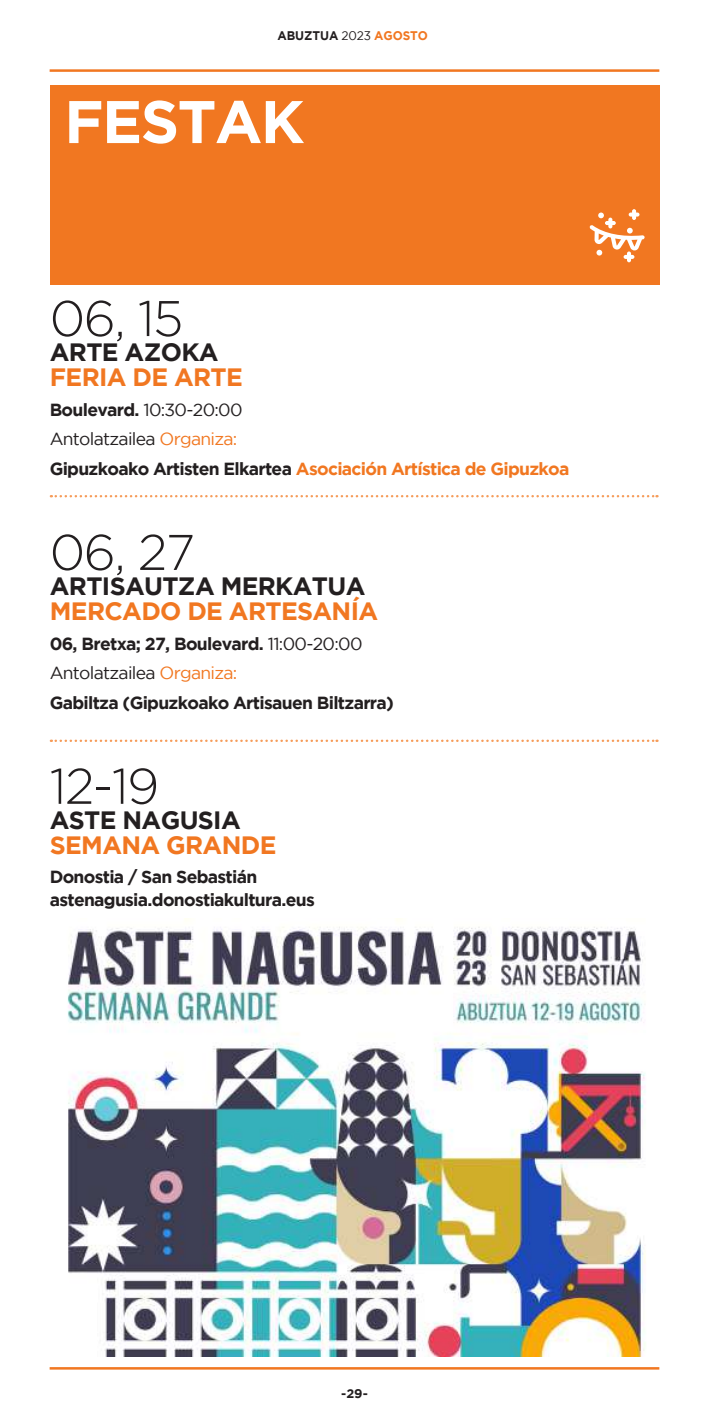
<style>
.page{position:relative;width:709px;height:1418px;background:#fff}
.page>*{position:absolute;margin:0;border:0;box-sizing:border-box;transform-origin:0 0}
.t1{font:700 60px "Gotham";letter-spacing:-.025em;color:#fff}
.t2{font:300 50px "Gotham";letter-spacing:-.03em;color:#231f20}
.t3{font:700 25px "Gotham";letter-spacing:-.025em;color:#f17721}
.t4{font:700 25px "Gotham";letter-spacing:-.025em;color:#231f20}
.t5{font:700 17.5px/29.5px "Gotham";letter-spacing:-.04em;color:#231f20}
.t6{font:700 12.5px "Gotham";letter-spacing:-.005em;color:#231f20;scale:.95 1}
.t7{font:700 12.5px "Gotham";letter-spacing:-.005em;color:#231f20}
.s1{font-weight:400}
.s2{color:#f17721}
.s3{font-weight:400;color:#f17721}
</style>
<div class="page">
<hr style="left:50px;top:69px;width:609px;height:3px;background:#f17721">
<hr style="left:50px;top:1366px;width:609px;height:3px;background:#f17721">
<svg style="left:51px;top:495px;width:606px;height:2px"></svg>
<svg style="left:51px;top:739px;width:606px;height:3px"></svg>
<div style="left:50px;top:86px;width:609px;height:199px;background:#f17721"></div>
<svg style="left:589px;top:209px;width:55px;height:53px"></svg>
<img style="left:67px;top:918px;width:579px;height:438px">
<p class="t6" style="left:277px;top:28px;width:160px">ABUZTUA <span class="s1">2023</span> <span class="s2">AGOSTO</span></p>
<h1 class="t1" style="left:64px;top:87px;width:242px">FESTAK</h1>
<h2 class="t2" style="left:50px;top:291px;width:135px">06, 15</h2>
<h3 class="t4" style="left:50px;top:338px;width:170px">ARTE AZOKA</h3>
<h3 class="t3" style="left:50px;top:363px;width:194px">FERIA DE ARTE</h3>
<p class="t5" style="left:50px;top:394px;width:521px">Boulevard. <span class="s1">10:30-20:00<br>Antolatzailea</span> <span class="s3">Organiza:<br></span>Gipuzkoako Artisten Elkartea <span class="s2">Asociación Artística de Gipuzkoa</span></p>
<h2 class="t2" style="left:50px;top:525px;width:147px">06, 27</h2>
<h3 class="t4" style="left:50px;top:571px;width:317px">ARTISAUTZA MERKATUA</h3>
<h3 class="t3" style="left:50px;top:596px;width:330px">MERCADO DE ARTESANÍA</h3>
<p class="t5" style="left:50px;top:628px;width:346px">06, Bretxa; 27, Boulevard. <span class="s1">11:00-20:00<br>Antolatzailea</span> <span class="s3">Organiza:<br></span>Gabiltza (Gipuzkoako Artisauen Biltzarra)</p>
<h2 class="t2" style="left:50px;top:759px;width:111px">12-19</h2>
<h3 class="t4" style="left:50px;top:805px;width:192px">ASTE NAGUSIA</h3>
<h3 class="t3" style="left:50px;top:830px;width:228px">SEMANA GRANDE</h3>
<p class="t5" style="left:50px;top:865px;width:267px;line-height:22.5px">Donostia / San Sebastián astenagusia.donostiakultura.eus</p>
<p class="t7" style="left:341px;top:1385px;width:28px">-29-</p>
</div>
